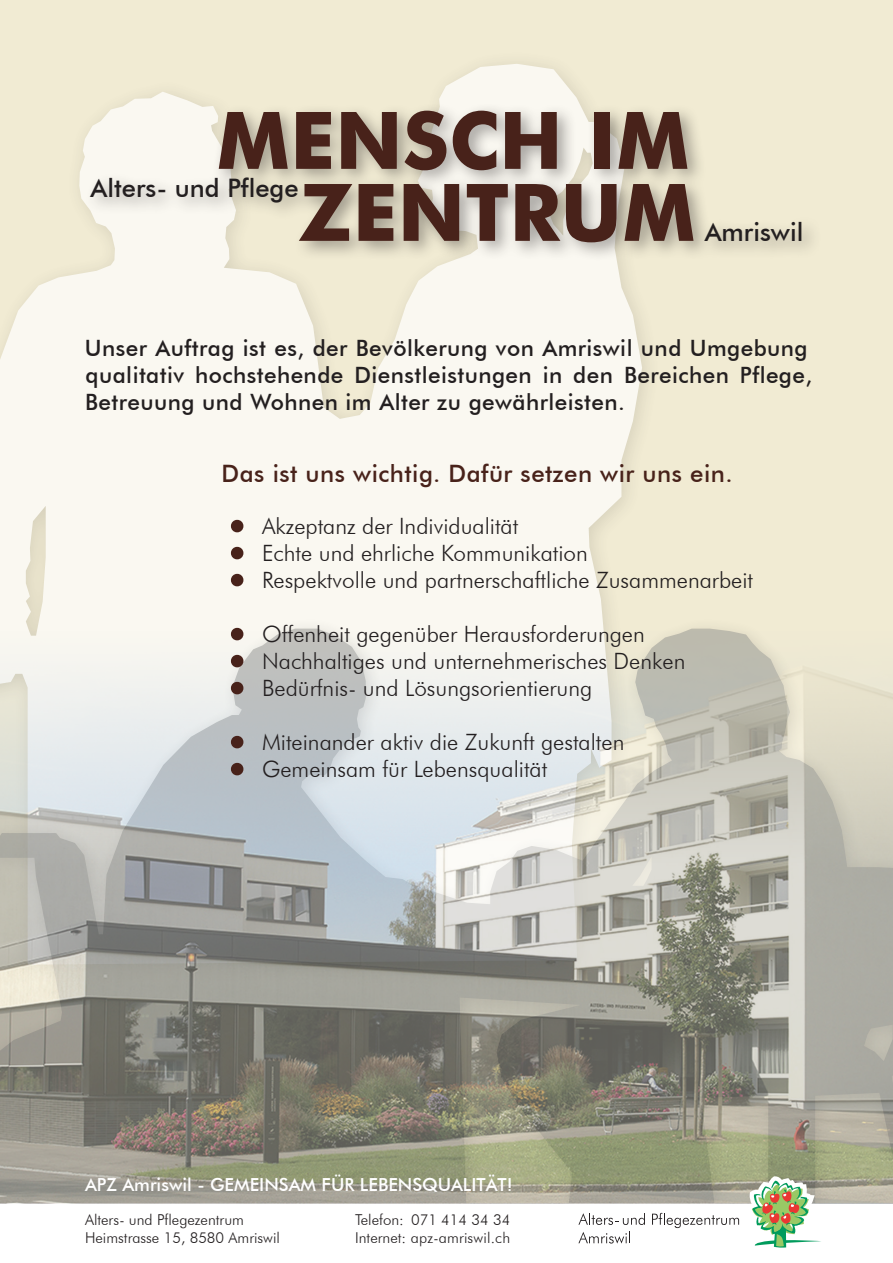
<style>
.page{position:relative;width:893px;height:1263px;background:#fff}
.page>*{position:absolute;margin:0;border:0;box-sizing:border-box;transform-origin:0 0}
.t1{font:700 79.5px/72px "Futura BT";color:#48221a;text-align:right}
.t2{font:500 25.5px "Futura BT";color:#231f20}
.t3{font:500 24px "Futura BT";letter-spacing:.02em;color:#48221a}
.t4{font:300 22.5px "Futura BT";color:#231f20}
.t5{font:500 22.5px/27px "Futura BT";letter-spacing:.02em;color:#231f20}
.t6{font:500 18px "Futura BT";color:#fff}
.t7{font:300 15px/18px "Futura BT";color:#231f20}
.s1{font-weight:700;color:#48221a}
</style>
<div class="page">
<div style="left:0;top:0;width:893px;height:1203px;background:#f1ebd3"></div>
<svg style="left:0;top:64px;width:642px;height:552px;fill:#faf8f1"></svg>
<div style="left:84px;top:102px;width:737px;height:160px;background:#231f20;opacity:.4"></div>
<div style="left:0;top:616px;width:893px;height:606px;background:#231f20;opacity:.3"></div>
<div style="left:0;top:1203px;width:893px;height:60px;background:#fff"></div>
<img style="left:0;top:629px;width:893px;height:574px">
<svg style="left:746px;top:1176px;width:147px;height:72px"></svg>
<svg style="left:578px;top:1213px;width:67px;height:12px"></svg>
<svg style="left:652px;top:1213px;width:87px;height:15px"></svg>
<svg style="left:578px;top:1231px;width:52px;height:12px"></svg>
<svg style="left:226px;top:515px;width:23px;height:76px;background:#d4cac3"></svg>
<svg style="left:226px;top:623px;width:23px;height:76px;background:#c3bbb6"></svg>
<svg style="left:226px;top:731px;width:23px;height:49px"></svg>
<h1 class="t1" style="left:217px;top:104px;width:481px">MENSCH IM<br>ZENTRUM</h1>
<p class="t2" style="left:91px;top:172px;width:210px">Alters- und Pflege</p>
<p class="t2" style="left:705px;top:216px;width:100px">Amriswil</p>
<p class="t5" style="left:85px;top:335px;width:729px">Unser Auftrag ist es, der Bevölkerung von Amriswil und Umgebung qualitativ hochstehende Dienstleistungen in den Bereichen Pflege,<br>Betreuung und Wohnen im Alter zu gewährleisten.</p>
<p class="t3" style="left:222px;top:459px;width:513px">Das ist uns wichtig. Dafür setzen wir uns ein.</p>
<p class="t4" style="left:231px;top:513px;width:289px"><span class="s1">•</span> Akzeptanz der Individualität</p>
<p class="t4" style="left:231px;top:540px;width:359px"><span class="s1">•</span> Echte und ehrliche Kommunikation</p>
<p class="t4" style="left:231px;top:567px;width:524px"><span class="s1">•</span> Respektvolle und partnerschaftliche Zusammenarbeit</p>
<p class="t4" style="left:231px;top:621px;width:416px"><span class="s1">•</span> Offenheit gegenüber Herausforderungen</p>
<p class="t4" style="left:231px;top:648px;width:456px"><span class="s1">•</span> Nachhaltiges und unternehmerisches Denken</p>
<p class="t4" style="left:231px;top:675px;width:363px"><span class="s1">•</span> Bedürfnis- und Lösungsorientierung</p>
<p class="t4" style="left:231px;top:729px;width:395px"><span class="s1">•</span> Miteinander aktiv die Zukunft gestalten</p>
<p class="t4" style="left:231px;top:756px;width:318px"><span class="s1">•</span> Gemeinsam für Lebensqualität</p>
<p class="t6" style="left:85px;top:1174px;width:429px">APZ Amriswil - GEMEINSAM FÜR LEBENSQUALITÄT!</p>
<p class="t7" style="left:85px;top:1211px;width:196px">Alters- und Pflegezentrum<br>Heimstrasse 15, 8580 Amriswil</p>
<p class="t7" style="left:355px;top:1211px;width:157px">Telefon: 071 414 34 34<br>Internet: apz-amriswil.ch</p>
</div>
